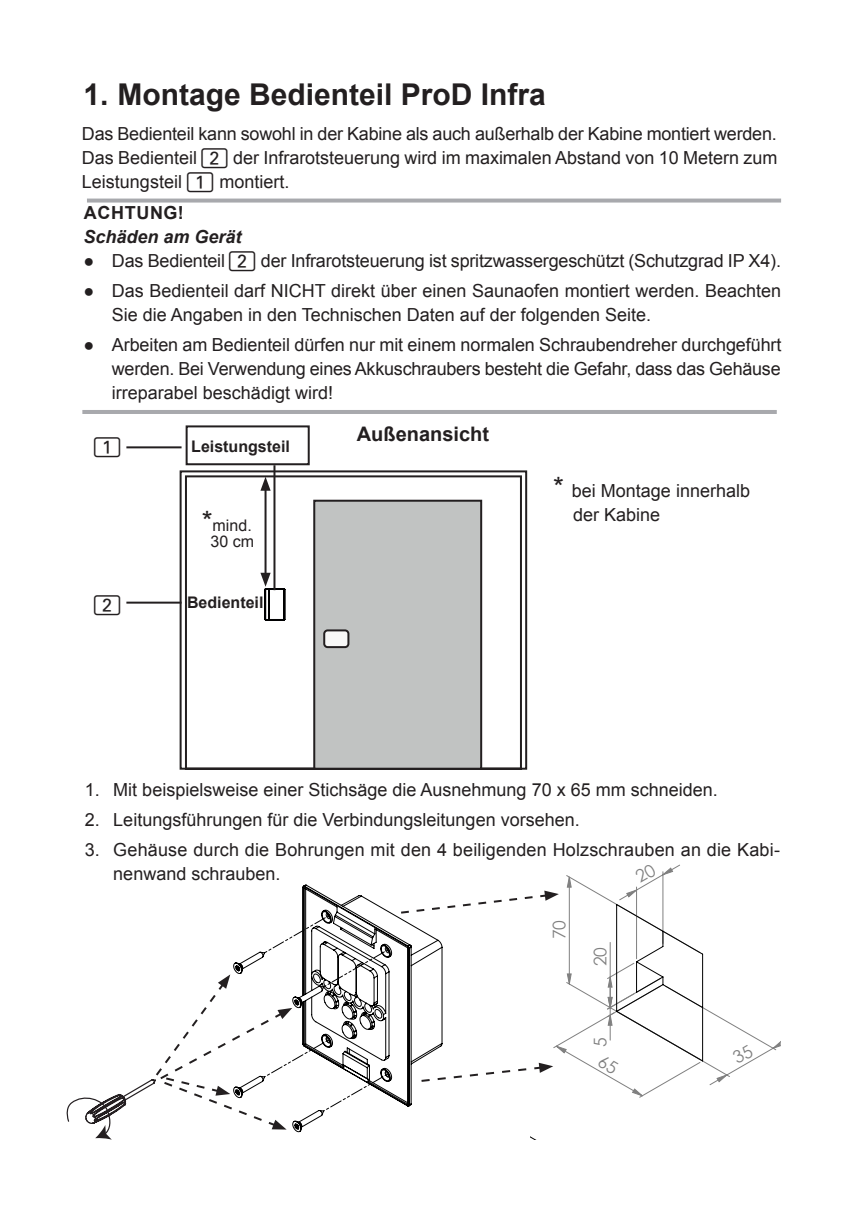
<style>
.page{position:relative;width:862px;height:1214px;background:#fff}
.page>*{position:absolute;margin:0;border:0;box-sizing:border-box;transform-origin:0 0}
.t1{font:700 30px "Arial";color:#231f20}
.Standard_vor_Aufzähl{font:700 20px "Arial";color:#231f20}
.Standard_vor_Aufzähl-2{font:20px "Num Line Three";color:#231f20}
.Aufzählung{font:18px/24px "Arial";color:#231f20}
.Art_und_Quelle_der_G{font:italic 700 18px "Arial";color:#231f20}
.Signalwort{font:700 18px "Arial";letter-spacing:.035em;color:#231f20}
.t2{font:17.4px "Century Gothic";color:#808080}
.Standard_vor_Aufzähl-3{font:700 16px "Arial";color:#231f20}
.Aufzählung-2{font:16px/16px "Arial";color:#231f20;text-align:center}
.s1{font-size:28px}
</style>
<div class="page">
<svg style="left:87px;top:198px;width:694px;height:4px;background:#b3b4b8"></svg>
<hr style="left:82px;top:410px;width:695px;height:4px;background:#a8a9ad">
<svg style="left:179px;top:469px;width:349px;height:301px"></svg>
<div style="left:314px;top:500px;width:167px;height:268px;background:#c1c3c2"></div>
<div style="left:313px;top:499px;width:169px;height:270px;border:2px solid #231f20"></div>
<div style="left:324px;top:630px;width:24px;height:17px;background:#f8f8f7;border-radius:3px"></div>
<div style="left:323px;top:629px;width:26px;height:19px;border:2px solid #231f20;border-radius:3px"></div>
<div style="left:186px;top:425px;width:124px;height:40px;border:2px solid #231f20"></div>
<hr style="left:273px;top:465px;width:2px;height:125px;background:#231f20">
<hr style="left:126px;top:446px;width:56px;height:2px;background:#231f20">
<hr style="left:126px;top:601px;width:56px;height:2px;background:#231f20">
<hr style="left:264px;top:487px;width:2px;height:88px;background:#231f20">
<svg style="left:260px;top:476px;width:11px;height:14px"></svg>
<svg style="left:260px;top:572px;width:26px;height:49px"></svg>
<svg style="left:302px;top:884px;width:110px;height:223px"></svg>
<svg style="left:66px;top:912px;width:324px;height:227px"></svg>
<svg style="left:399px;top:864px;width:381px;height:233px"></svg>
<p class="t1" style="left:83px;top:73px;width:464px">1. Montage Bedienteil ProD Infra</p>
<p class="Aufzählung" style="left:82px;top:122px;width:696px">Das Bedienteil kann sowohl in der Kabine als auch außerhalb der Kabine montiert werden.<br>Das Bedienteil</p>
<p class="Standard_vor_Aufzähl-2" style="left:201px;top:149px;width:29px">2</p>
<p class="Aufzählung" style="left:233px;top:146px;width:546px">der Infrarotsteuerung wird im maximalen Abstand von 10 Metern zum</p>
<p class="Aufzählung" style="left:82px;top:170px;width:102px">Leistungsteil</p>
<p class="Standard_vor_Aufzähl-2" style="left:187px;top:173px;width:29px">1</p>
<p class="Aufzählung" style="left:219px;top:170px;width:72px">montiert.</p>
<p class="Signalwort" style="left:84px;top:200px;width:102px">ACHTUNG!</p>
<p class="Art_und_Quelle_der_G" style="left:84px;top:225px;width:160px">Schäden am Gerät</p>
<p class="Aufzählung" style="left:84px;top:249px;width:143px">● Das Bedienteil</p>
<p class="Standard_vor_Aufzähl-2" style="left:229px;top:251px;width:29px">2</p>
<p class="Aufzählung" style="left:261px;top:249px;width:521px">der Infrarotsteuerung ist spritzwassergeschützt (Schutzgrad IP X4).</p>
<p class="Aufzählung" style="left:112px;top:278px;width:671px;text-indent:-28px">● Das Bedienteil darf NICHT direkt über einen Saunaofen montiert werden. Beachten<br>Sie die Angaben in den Technischen Daten auf der folgenden Seite.</p>
<p class="Aufzählung" style="left:112px;top:332px;width:671px;text-align:justify;text-indent:-28px">● Arbeiten am Bedienteil dürfen nur mit einem normalen Schraubendreher durchgeführt werden. Bei Verwendung eines Akkuschraubers besteht die Gefahr, dass das Gehäuse irreparabel beschädigt wird!</p>
<p class="Standard_vor_Aufzähl-3" style="left:191px;top:435px;width:100px">Leistungsteil</p>
<p class="Standard_vor_Aufzähl" style="left:357px;top:420px;width:134px">Außenansicht</p>
<p class="Standard_vor_Aufzähl-2" style="left:94px;top:437px;width:29px">1</p>
<p class="Standard_vor_Aufzähl-2" style="left:94px;top:595px;width:29px">2</p>
<p class="Aufzählung-2" style="left:202px;top:517px;width:54px"><span class="s1">*</span>mind.<br>30 cm</p>
<p class="Standard_vor_Aufzähl-3" style="left:187px;top:590px;width:78px">Bedienteil</p>
<p class="Aufzählung" style="left:573px;top:478px;width:178px;text-indent:-20px"><span class="s1">*</span> bei Montage innerhalb der Kabine</p>
<p class="Aufzählung" style="left:85px;top:778px;width:634px">1. Mit beispielsweise einer Stichsäge die Ausnehmung 70 x 65 mm schneiden.</p>
<p class="Aufzählung" style="left:85px;top:807px;width:496px">2. Leitungsführungen für die Verbindungsleitungen vorsehen.</p>
<p class="Aufzählung" style="left:113px;top:837px;width:668px;text-indent:-28px">3. Gehäuse durch die Bohrungen mit den 4 beiligenden Holzschrauben an die Kabi&shy;nenwand schrauben.</p>
<p class="t2" style="left:547px;top:939px;width:21px;rotate:-90deg">70</p>
<p class="t2" style="left:588px;top:966px;width:21px;rotate:-90deg">20</p>
<p class="t2" style="left:588px;top:1047px;width:11px;rotate:-90deg">5</p>
</div>
